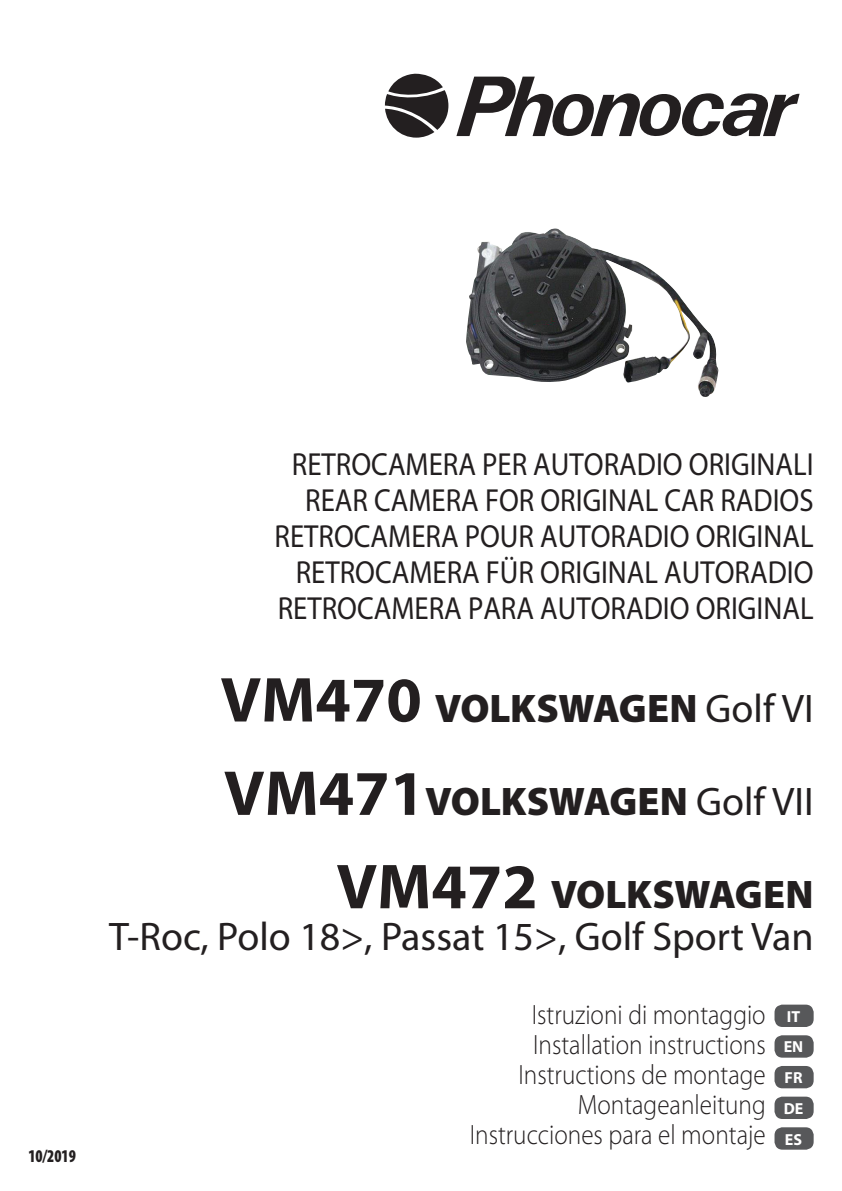
<style>
.page{position:relative;width:842px;height:1191px;background:#fff}
.page>*{position:absolute;margin:0;border:0;box-sizing:border-box;transform-origin:0 0}
.t1{font:40px/42px "Myriad Pro";color:#231f20;text-align:right}
.t2{font:900 40px "Myriad Pro";letter-spacing:-.01em;color:#231f20}
.t3{font:32px/36px "Myriad Pro";color:#231f20;text-align:right;scale:.9 1}
.t4{font:300 28px/30px "Myriad Pro";color:#231f20;text-align:right;scale:.9 1}
.t5{font:900 condensed 18px "Myriad Pro";color:#231f20;scale:.9 1}
.t6{font:700 16px/30.6px "Myriad Pro";color:#fff}
.s1{font-weight:700;font-size:64px}
.s2{font-weight:400}
.s3{font-weight:900}
</style>
<div class="page">
<div style="left:774px;top:1066px;width:40px;height:22px;background:#57585a;border-radius:8px"></div>
<div style="left:774px;top:1096px;width:40px;height:23px;background:#57585a;border-radius:8px"></div>
<div style="left:774px;top:1035px;width:40px;height:22px;background:#57585a;border-radius:8px"></div>
<div style="left:774px;top:1004px;width:40px;height:23px;background:#57585a;border-radius:8px"></div>
<div style="left:774px;top:1127px;width:40px;height:22px;background:#57585a;border-radius:8px"></div>
<svg style="left:456px;top:77px;width:343px;height:60px"></svg>
<svg style="left:385px;top:74px;width:63px;height:64px"></svg>
<img style="left:466px;top:228px;width:252px;height:169px">
<p class="t5" style="left:28px;top:1144px;width:54px">10/2019</p>
<p class="t3" style="left:275px;top:445px;width:600px">RETROCAMERA PER AUTORADIO ORIGINALI REAR CAMERA FOR ORIGINAL CAR RADIOS RETROCAMERA POUR AUTORADIO ORIGINAL RETROCAMERA FÜR ORIGINAL AUTORADIO RETROCAMERA PARA AUTORADIO ORIGINAL</p>
<p class="t2" style="left:220px;top:681px;width:595px"><span class="s1">VM470</span> VOLKSWAGEN <span class="s2">Golf VI</span></p>
<p class="t2" style="left:224px;top:774px;width:591px"><span class="s1">VM471</span>VOLKSWAGEN <span class="s2">Golf VII</span></p>
<p class="t1" style="left:109px;top:873px;width:706px"><span class="s1">VM472</span> <span class="s3">VOLKSWAGEN<br></span>T-Roc, Polo 18&gt;, Passat 15&gt;, Golf Sport Van</p>
<p class="t4" style="left:470px;top:999px;width:330px">Istruzioni di montaggio<br>Installation instructions<br>Instructions de montage<br>Montageanleitung<br>Instrucciones para el montaje</p>
<p class="t6" style="left:787px;top:1000px;width:15px">IT</p>
<p class="t6" style="left:784px;top:1031px;width:21px">EN</p>
<p class="t6" style="left:784px;top:1062px;width:21px">FR<br>DE</p>
<p class="t6" style="left:785px;top:1123px;width:19px">ES</p>
</div>
